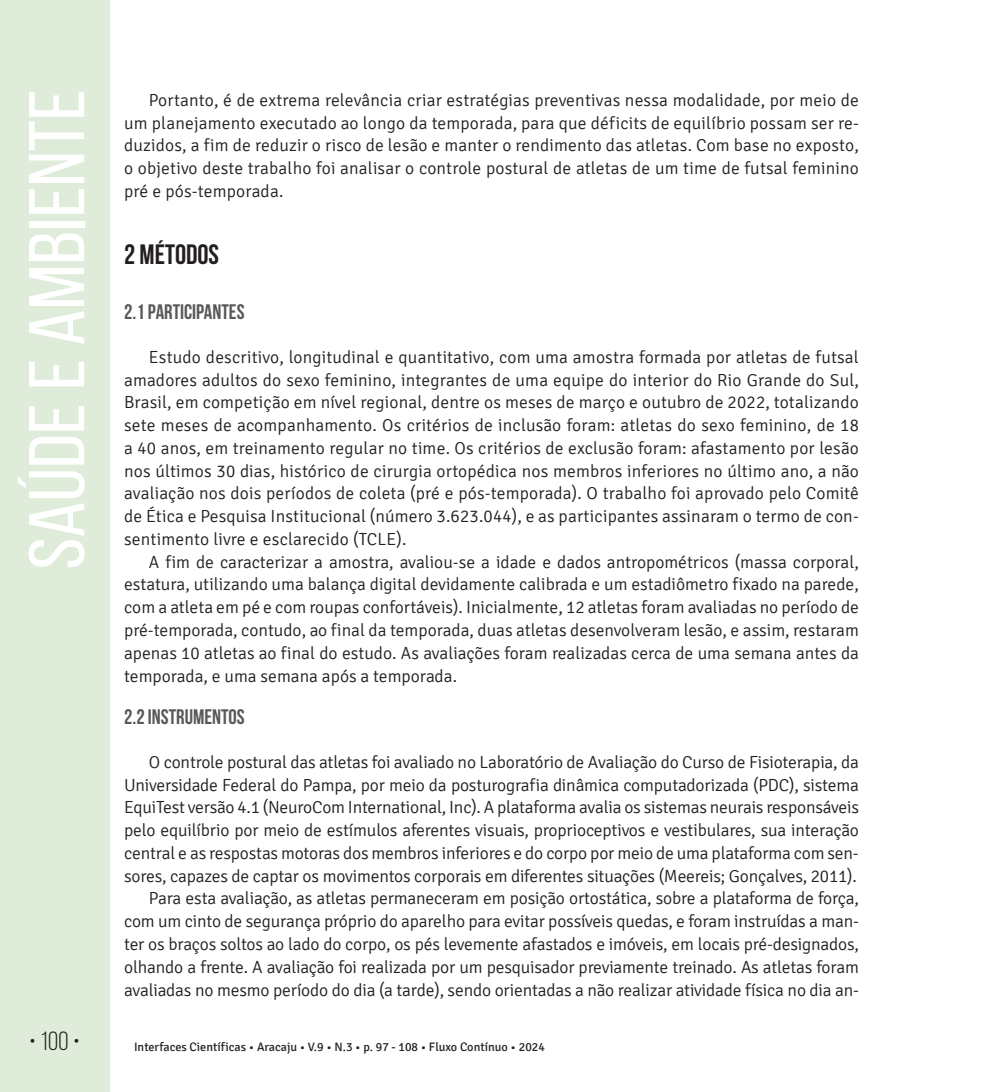
<style>
.page{position:relative;width:993px;height:1092px;background:#fff}
.page>*{position:absolute;margin:0;border:0;box-sizing:border-box;transform-origin:0 0}
.t1{font:78.75px "Bebas Neue";color:#fff;scale:1.09 1}
.t2{font:700 28px "Bebas Neue";color:#231f20}
.t3{font:26.25px "Bebas Neue";color:#231f20}
.t4{font:700 21px "Bebas Neue";color:#57585a}
.t5{font:300 17.5px/22.8px "Signika";letter-spacing:-.01em;color:#231f20;text-align:justify}
.t6{font:12.25px "Signika";color:#231f20}
</style>
<div class="page">
<div style="left:0;top:0;width:109px;height:1091px;background:#deecd9"></div>
<h1 class="t1" style="left:14px;top:569px;width:442px;rotate:-90deg">Saúde e Ambiente</h1>
<p class="t5" style="left:124px;top:89px;width:736px;text-indent:25px">Portanto, é de extrema relevância criar estratégias preventivas nessa modalidade, por meio de um planejamento executado ao longo da temporada, para que déficits de equilíbrio possam ser re&shy;duzidos, a fim de reduzir o risco de lesão e manter o rendimento das atletas. Com base no exposto, o objetivo deste trabalho foi analisar o controle postural de atletas de um time de futsal feminino pré e pós-temporada.</p>
<h2 class="t2" style="left:124px;top:239px;width:96px">2 MÉTODOS</h2>
<p class="t4" style="left:124px;top:300px;width:122px">2.1 PARTICIPANTES</p>
<p class="t5" style="left:124px;top:346px;width:736px;text-indent:25px">Estudo descritivo, longitudinal e quantitativo, com uma amostra formada por atletas de futsal amadores adultos do sexo feminino, integrantes de uma equipe do interior do Rio Grande do Sul, Brasil, em competição em nível regional, dentre os meses de março e outubro de 2022, totalizando sete meses de acompanhamento. Os critérios de inclusão foram: atletas do sexo feminino, de 18 a 40 anos, em treinamento regular no time. Os critérios de exclusão foram: afastamento por lesão nos últimos 30 dias, histórico de cirurgia ortopédica nos membros inferiores no último ano, a não avaliação nos dois períodos de coleta (pré e pós-temporada). O trabalho foi aprovado pelo Comitê de Ética e Pesquisa Institucional (número 3.623.044), e as participantes assinaram o termo de con&shy;sentimento livre e esclarecido (TCLE).</p>
<p class="t5" style="left:124px;top:550px;width:736px;text-indent:25px">A fim de caracterizar a amostra, avaliou-se a idade e dados antropométricos (massa corporal, estatura, utilizando uma balança digital devidamente calibrada e um estadiômetro fixado na parede, com a atleta em pé e com roupas confortáveis). Inicialmente, 12 atletas foram avaliadas no período de pré-temporada, contudo, ao final da temporada, duas atletas desenvolveram lesão, e assim, restaram apenas 10 atletas ao final do estudo. As avaliações foram realizadas cerca de uma semana antes da temporada, e uma semana após a temporada.</p>
<p class="t4" style="left:124px;top:705px;width:122px">2.2 INSTRUMENTOS</p>
<p class="t5" style="left:124px;top:750px;width:736px;text-align:right">O controle postural das atletas foi avaliado no Laboratório de Avaliação do Curso de Fisioterapia, da Universidade Federal do Pampa, por meio da posturografia dinâmica computadorizada (PDC), sistema EquiTest versão 4.1 (NeuroCom International, Inc). A plataforma avalia os sistemas neurais responsáveis pelo equilíbrio por meio de estímulos aferentes visuais, proprioceptivos e vestibulares, sua interação central e as respostas motoras dos membros inferiores e do corpo por meio de uma plataforma com sen&shy;sores, capazes de captar os movimentos corporais em diferentes situações (Meereis; Gonçalves, 2011).<br>Para esta avaliação, as atletas permaneceram em posição ortostática, sobre a plataforma de força, com um cinto de segurança próprio do aparelho para evitar possíveis quedas, e foram instruídas a man&shy;ter os braços soltos ao lado do corpo, os pés levemente afastados e imóveis, em locais pré-designados, olhando a frente. A avaliação foi realizada por um pesquisador previamente treinado. As atletas foram avaliadas no mesmo período do dia (a tarde), sendo orientadas a não realizar atividade física no dia an-</p>
<h3 class="t3" style="left:29px;top:1026px;width:52px">• 100 •</h3>
<p class="t6" style="left:134px;top:1040px;width:412px">Interfaces Científicas • Aracaju • V.9 • N.3 • p. 97 - 108 • Fluxo Contínuo • 2024</p>
</div>
